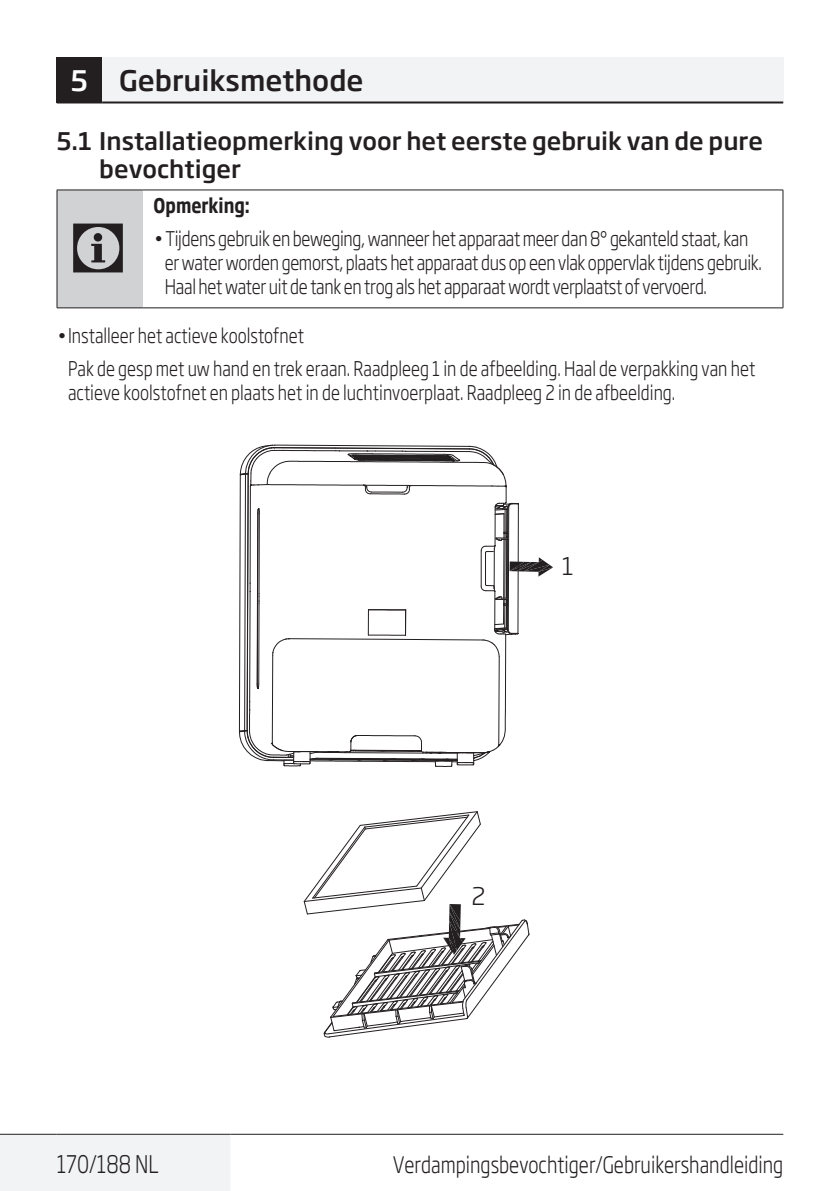
<style>
.page{position:relative;width:840px;height:1191px;background:#fff}
.page>*{position:absolute;margin:0;border:0;box-sizing:border-box;transform-origin:0 0}
.t1{font:72px "ZIWARNUN";color:#231f20}
.t2{font:500 28px "Soho Gothic Pro";color:#231f20}
.t3{font:500 24px/28.8px "Soho Gothic Pro";color:#231f20}
.t4{font:300 24px "Soho Gothic Pro";color:#231f20;scale:.8 1}
.t5{font:300 24px "Soho Gothic Pro";color:#231f20}
.t6{font:300 22.4px "Soho Gothic Pro";color:#231f20;scale:.8 1}
.t7{font:300 20px/24px "Soho Gothic Pro";letter-spacing:-.02em;color:#231f20}
.t8{font:300 20px/32.4px "Soho Gothic Pro";color:#231f20}
.t9{font:300 20px "Soho Gothic Pro";color:#231f20;scale:.8 1}
.t10{font:700 20px "Soho Gothic Pro";color:#231f20;scale:.8 1}
.s1{color:#fff}
</style>
<div class="page">
<div style="left:0;top:1134px;width:230px;height:57px;background:#f2f3f4"></div>
<hr style="left:0;top:1133px;width:57px;height:1px;background:#231f20">
<hr style="left:57px;top:1133px;width:173px;height:1px;background:#231f20">
<hr style="left:230px;top:1133px;width:552px;height:1px;background:#231f20">
<div style="left:57px;top:57px;width:45px;height:45px;background:#231f20"></div>
<div style="left:102px;top:57px;width:680px;height:45px;background:#f2f3f4"></div>
<hr style="left:57px;top:101px;width:45px;height:2px;background:#231f20">
<hr style="left:102px;top:101px;width:680px;height:2px;background:#231f20">
<div style="left:57px;top:190px;width:85px;height:118px;background:#d1d2d4"></div>
<hr style="left:57px;top:190px;width:85px;height:1px;background:#231f20">
<hr style="left:142px;top:190px;width:640px;height:1px;background:#231f20">
<hr style="left:782px;top:190px;width:1px;height:118px;background:#231f20">
<hr style="left:57px;top:307px;width:85px;height:1px;background:#231f20">
<hr style="left:142px;top:307px;width:640px;height:1px;background:#231f20">
<hr style="left:57px;top:190px;width:1px;height:118px;background:#231f20">
<svg style="left:239px;top:445px;width:314px;height:322px"></svg>
<svg style="left:304px;top:811px;width:225px;height:226px"></svg>
<h2 class="t2" style="left:71px;top:59px;width:294px"><span class="s1">5</span> Gebruiksmethode</h2>
<p class="t3" style="left:99px;top:125px;width:664px;text-indent:-43px">5.1 Installatieopmerking voor het eerste gebruik van de pure bevochtiger</p>
<h1 class="t1" style="left:69px;top:210px;width:63px">C</h1>
<p class="t10" style="left:153px;top:190px;width:122px">Opmerking:</p>
<p class="t7" style="left:165px;top:225px;width:598px;text-indent:-11px">•Tijdens gebruik en beweging, wanneer het apparaat meer dan 8° gekanteld staat, kan er water worden gemorst, plaats het apparaat dus op een vlak oppervlak tijdens gebruik.<br>Haal het water uit de tank en trog als het apparaat wordt verplaatst of vervoerd.</p>
<p class="t8" style="left:68px;top:319px;width:688px;text-indent:-11px">•Installeer het actieve koolstofnet<br>Pak de gesp met uw hand en trek eraan. Raadpleeg 1 in de afbeelding. Haal de verpakking van het</p>
<p class="t9" style="left:68px;top:377px;width:760px">actieve koolstofnet en plaats het in de luchtinvoerplaat. Raadpleeg 2 in de afbeelding.</p>
<p class="t5" style="left:561px;top:548px;width:13px">1</p>
<p class="t5" style="left:471px;top:877px;width:16px">2</p>
<p class="t4" style="left:57px;top:1145px;width:129px">170/188 NL</p>
<p class="t6" style="left:392px;top:1147px;width:489px">Verdampingsbevochtiger/Gebruikershandleiding</p>
</div>
